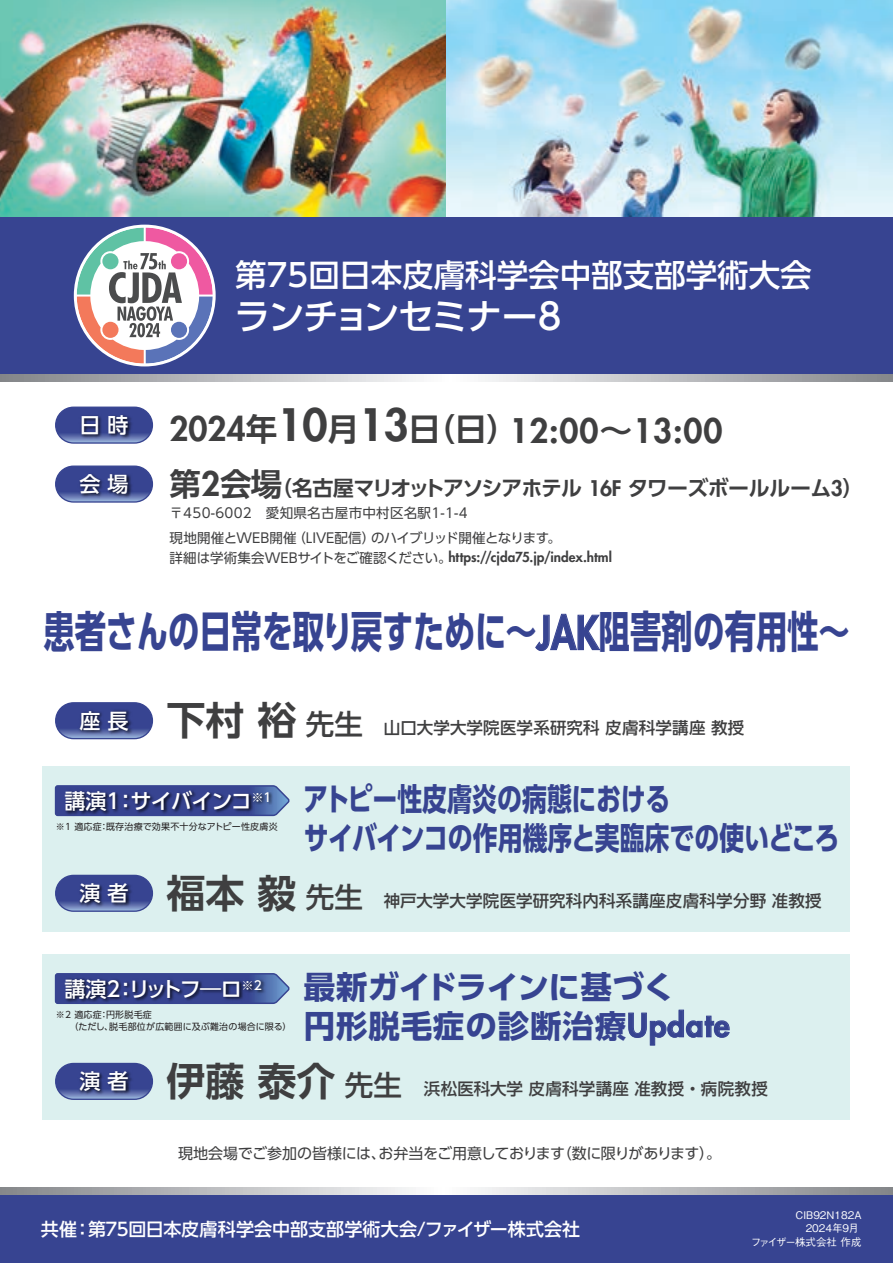
<style>
.page{position:relative;width:893px;height:1263px;background:#fff}
.page>*{position:absolute;margin:0;border:0;box-sizing:border-box;transform-origin:0 0}
.t1{font:700 43.5px "UD Shin Go Pr 6 N";letter-spacing:-.005em;color:#374491;scale:.72 1}
.t2{font:500 36px "UD Shin Go Pr 6 N";letter-spacing:-.05em;color:#fff}
.t3{font:800 33px "Futura Std";letter-spacing:.025em;color:#3f3f40}
.t4{font:700 31.5px/39px "UD Shin Go Pr 6 N";color:#374491;scale:.79 1}
.t5{font:700 31.5px/39.8px "UD Shin Go Pr 6 N";letter-spacing:.025em;color:#374491}
.t6{font:500 31.5px "UD Shin Go Pr 6 N";color:#fff}
.t7{font:700 21px "UD Shin Go Pr 6 N De";letter-spacing:-.045em;color:#3f3f40}
.t8{font:500 21px "UD Shin Go Pr 6 N";letter-spacing:-.03em;color:#fff}
.t9{font:500 18px "UD Shin Go Pr 6 N";color:#fff}
.t10{font:500 16.5px "UD Shin Go Pr 6 N";letter-spacing:.01em;color:#3f3f40}
.t11{font:15px "UD Shin Go Pr 6 N";letter-spacing:-.03em;color:#3f3f40}
.t12{font:13.5px/25.7px "UD Shin Go Pr 6 N";letter-spacing:.01em;color:#3f3f40}
.t13{font:800 13.5px "Futura Std";color:#3f3f40}
.t14{font:500 10.5px/13.5px "Gothic BBB Pr 6 N";color:#fff;text-align:right}
.t15{font:9px/12px "UD Shin Go Pr 6 N";letter-spacing:.025em;color:#231f20}
.s1{font-family:"UD Shin Go Pr 6 N De";font-weight:700;font-size:31.5px}
.s2{font-size:43.5px}
.s3{font-family:"UD Shin Go Pr 6 N De";font-weight:700}
.s4{font-size:31.5px}
.s5{font-family:"Futura Std";font-weight:800;font-size:33px}
.s6{font-family:"Futura Std";font-weight:800}
.s7{font-family:"UD Shin Go Pr 6 N";font-weight:400}
.s8{font-family:"Futura Std";font-weight:800;font-size:45.75px}
.s9{font-family:"UD Shin Go Pr 6 N De";font-weight:700;font-size:39px}
.s10{font-size:28.5px}
</style>
<div class="page">
<img style="left:0;top:0;width:893px;height:217px">
<div style="left:0;top:217px;width:893px;height:157px;background:#374491"></div>
<svg style="left:0;top:374px;width:893px;height:7px"></svg>
<div style="left:0;top:1195px;width:893px;height:68px;background:#374491"></div>
<svg style="left:0;top:1188px;width:893px;height:7px"></svg>
<div style="left:43px;top:954px;width:807px;height:165px;background:#dcf0ef"></div>
<svg style="left:77px;top:227px;width:136px;height:137px"></svg>
<div style="left:43px;top:765px;width:807px;height:166px;background:#dcf0ef"></div>
<svg style="left:535px;top:614px;width:65px;height:37px"></svg>
<svg style="left:56px;top:407px;width:96px;height:36px"></svg>
<div style="left:55px;top:407px;width:98px;height:37px;border:1px solid #374491;border-radius:18px"></div>
<img style="left:77px;top:412px;width:57px;height:32px">
<svg style="left:56px;top:466px;width:96px;height:36px"></svg>
<div style="left:55px;top:465px;width:98px;height:38px;border:1px solid #374491;border-radius:18px"></div>
<img style="left:77px;top:471px;width:57px;height:32px">
<svg style="left:56px;top:703px;width:96px;height:36px"></svg>
<div style="left:55px;top:702px;width:98px;height:37px;border:1px solid #374491;border-radius:18px"></div>
<img style="left:77px;top:708px;width:57px;height:32px">
<svg style="left:56px;top:875px;width:96px;height:36px"></svg>
<div style="left:55px;top:875px;width:98px;height:37px;border:1px solid #374491;border-radius:18px"></div>
<img style="left:77px;top:880px;width:57px;height:32px">
<svg style="left:56px;top:1063px;width:96px;height:36px"></svg>
<div style="left:55px;top:1063px;width:98px;height:37px;border:1px solid #374491;border-radius:18px"></div>
<img style="left:77px;top:1068px;width:57px;height:32px">
<svg style="left:54px;top:785px;width:236px;height:32px"></svg>
<img style="left:62px;top:785px;width:215px;height:32px">
<svg style="left:628px;top:1010px;width:102px;height:35px"></svg>
<svg style="left:54px;top:973px;width:236px;height:31px"></svg>
<img style="left:62px;top:973px;width:205px;height:31px">
<p class="t8" style="left:80px;top:408px;width:50px">日 時</p>
<p class="t8" style="left:80px;top:467px;width:50px">会 場</p>
<h3 class="t6" style="left:235px;top:249px;width:578px">第75回日本皮膚科学会中部支部学術大会</h3>
<h2 class="t2" style="left:235px;top:287px;width:328px">ランチョンセミナー8</h2>
<h3 class="t3" style="left:169px;top:410px;width:554px">2024<span class="s1">年</span><span class="s2">10</span><span class="s1">月</span><span class="s2">13</span><span class="s1">日（日）</span>12:00<span class="s3">～</span>13:00</h3>
<p class="t7" style="left:169px;top:471px;width:695px"><span class="s4">第</span><span class="s5">2</span><span class="s4">会場</span>（名古屋マリオットアソシアホテル <span class="s6">16F</span> タワーズボールルーム<span class="s6">3</span>）</p>
<p class="t12" style="left:169px;top:499px;width:393px">〒450-6002　愛知県名古屋市中村区名駅1-1-4<br>現地開催とWEB開催（LIVE配信）のハイブリッド開催となります。</p>
<p class="t13" style="left:169px;top:549px;width:444px"><span class="s7">詳細は学術集会WEBサイトをご確認ください。</span>https://cjda75.jp/index.html</p>
<h1 class="t1" style="left:44px;top:596px;width:1121px">患者さんの日常を取り戻すために～<span class="s8">JAK</span>阻害剤の有用性～</h1>
<p class="t10" style="left:80px;top:714px;width:666px"><sup>座</sup> <sup>長</sup> <span class="s9">下村 裕</span> <span class="s10">先生</span> 山口大学大学院医学系研究科 皮膚科学講座 教授</p>
<p class="t8" style="left:65px;top:784px;width:209px">講演1：サイバインコ<sup>※1</sup></p>
<p class="t15" style="left:56px;top:820px;width:223px">※1 適応症：既存治療で効果不十分なアトピー性皮膚炎</p>
<h3 class="t4" style="left:304px;top:778px;width:680px">アトピー性皮膚炎の病態における<br>サイバインコの作用機序と実臨床での使いどころ</h3>
<p class="t10" style="left:80px;top:888px;width:744px"><sup>演</sup> <sup>者</sup> <span class="s9">福本 毅</span> <span class="s10">先生</span> 神戸大学大学院医学研究科内科系講座皮膚科学分野 准教授</p>
<p class="t8" style="left:65px;top:972px;width:199px">講演2：リットフ―ロ<sup>※2</sup></p>
<p class="t15" style="left:56px;top:1008px;width:237px">※2 適応症：円形脱毛症<br>　　（ただし、脱毛部位が広範囲に及ぶ難治の場合に限る）</p>
<h3 class="t5" style="left:304px;top:966px;width:427px">最新ガイドラインに基づく<br>円形脱毛症の診断治療<span class="s6">Update</span></h3>
<p class="t10" style="left:80px;top:1076px;width:690px"><sup>演</sup> <sup>者</sup> <span class="s9">伊藤 泰介</span> <span class="s10">先生</span> 浜松医科大学 皮膚科学講座 准教授・病院教授</p>
<p class="t11" style="left:178px;top:1141px;width:545px">現地会場でご参加の皆様には、お弁当をご用意しております（数に限りがあります）。</p>
<p class="t9" style="left:41px;top:1215px;width:541px">共催：第75回日本皮膚科学会中部支部学術大会/ファイザー株式会社</p>
<p class="t14" style="left:751px;top:1207px;width:112px">CIB92N182A<br>2024年9月<br>ファイザー株式会社 作成</p>
</div>
